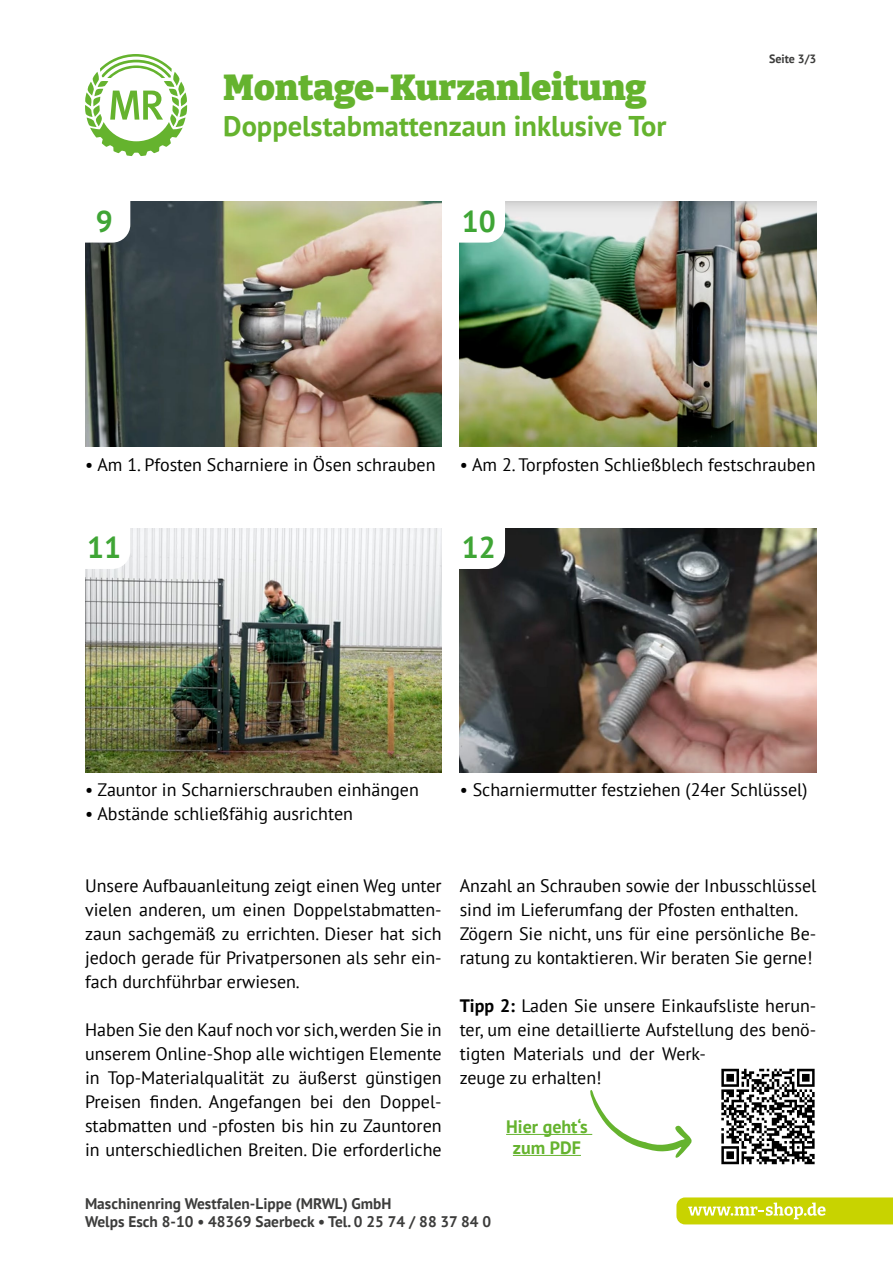
<style>
.page{position:relative;width:893px;height:1263px;background:#fff}
.page>*{position:absolute;margin:0;border:0;box-sizing:border-box;transform-origin:0 0}
.t1{font:900 36px "Bitter";color:#65b32e}
.t2{font:700 30px "PT Sans";color:#3fa535}
.t3{font:700 28.5px "PT Sans";color:#65b32e}
.t4{font:18px/24px "PT Sans";color:#000;text-align:justify}
.t5{font:700 18px/21px "PT Sans";color:#65b32e;text-align:center}
.t6{font:700 15.3px/18.5px "PT Sans";color:#3c3c3b}
.t7{font:700 12px "PT Sans";color:#3c3c3b}
.s1{font-weight:700}
</style>
<div class="page">
<svg style="left:85px;top:54px;width:102px;height:102px"></svg>
<img style="left:85px;top:202px;width:357px;height:244px">
<img style="left:460px;top:202px;width:356px;height:244px">
<img style="left:85px;top:528px;width:357px;height:245px">
<img style="left:460px;top:528px;width:356px;height:245px">
<img style="left:721px;top:1068px;width:94px;height:97px">
<svg style="left:588px;top:1090px;width:104px;height:68px"></svg>
<hr style="left:506px;top:1134px;width:86px;height:1px;background:#65b32e">
<hr style="left:513px;top:1155px;width:68px;height:1px;background:#65b32e">
<svg style="left:85px;top:202px;width:45px;height:41px"></svg>
<svg style="left:85px;top:528px;width:45px;height:41px"></svg>
<svg style="left:459px;top:202px;width:46px;height:41px"></svg>
<svg style="left:460px;top:528px;width:45px;height:41px"></svg>
<svg style="left:676px;top:1197px;width:217px;height:27px"></svg>
<h2 class="t2" style="left:96px;top:201px;width:19px">9</h2>
<h1 class="t1" style="left:223px;top:64px;width:425px">Montage-Kurzanleitung</h1>
<h3 class="t3" style="left:223px;top:107px;width:445px">Doppelstabmattenzaun inklusive Tor</h3>
<h2 class="t2" style="left:462px;top:201px;width:36px">10</h2>
<p class="t7" style="left:769px;top:51px;width:49px">Seite 3/3</p>
<p class="t4" style="left:85px;top:452px;width:352px">• Am 1. Pfosten Scharniere in Ösen schrauben</p>
<p class="t4" style="left:460px;top:452px;width:357px">• Am 2. Torpfosten Schließblech festschrauben</p>
<h2 class="t2" style="left:87px;top:528px;width:36px">11</h2>
<h2 class="t2" style="left:462px;top:528px;width:36px">12</h2>
<p class="t4" style="left:85px;top:778px;width:335px">• Zauntor in Scharnierschrauben einhängen</p>
<p class="t4" style="left:85px;top:802px;width:269px">• Abstände schließfähig ausrichten</p>
<p class="t4" style="left:460px;top:778px;width:349px">• Scharniermutter festziehen (24er Schlüssel)</p>
<p class="t4" style="left:85px;top:873px;width:358px">Unsere Aufbauanleitung zeigt einen Weg unter vielen anderen, um einen Doppelstabmatten&shy;zaun sachgemäß zu errichten. Dieser hat sich jedoch gerade für Privatpersonen als sehr ein&shy;fach durchführbar erwiesen.</p>
<p class="t4" style="left:85px;top:1017px;width:358px">Haben Sie den Kauf noch vor sich, werden Sie in unserem Online-Shop alle wichtigen Elemente in Top-Materialqualität zu äußerst günstigen Preisen finden. Angefangen bei den Doppel&shy;stabmatten und -pfosten bis hin zu Zauntoren in unterschiedlichen Breiten. Die erforderliche</p>
<p class="t4" style="left:460px;top:873px;width:358px;text-align:left">Anzahl an Schrauben sowie der Inbusschlüssel sind im Lieferumfang der Pfosten enthalten.<br>Zögern Sie nicht, uns für eine persönliche Be&shy;ratung zu kontaktieren. Wir beraten Sie gerne!</p>
<p class="t4" style="left:460px;top:993px;width:358px;text-align:left"><span class="s1">Tipp 2:</span> Laden Sie unsere Einkaufsliste herun&shy;ter, um eine detaillierte Aufstellung des benö&shy;tigten Materials und der Werk-<br>zeuge zu erhalten!</p>
<p class="t5" style="left:506px;top:1116px;width:83px">Hier geht‘s zum PDF</p>
<p class="t6" style="left:85px;top:1194px;width:407px">Maschinenring Westfalen-Lippe (MRWL) GmbH<br>Welps Esch 8-10 • 48369 Saerbeck • Tel. 0 25 74 / 88 37 84 0</p>
</div>
